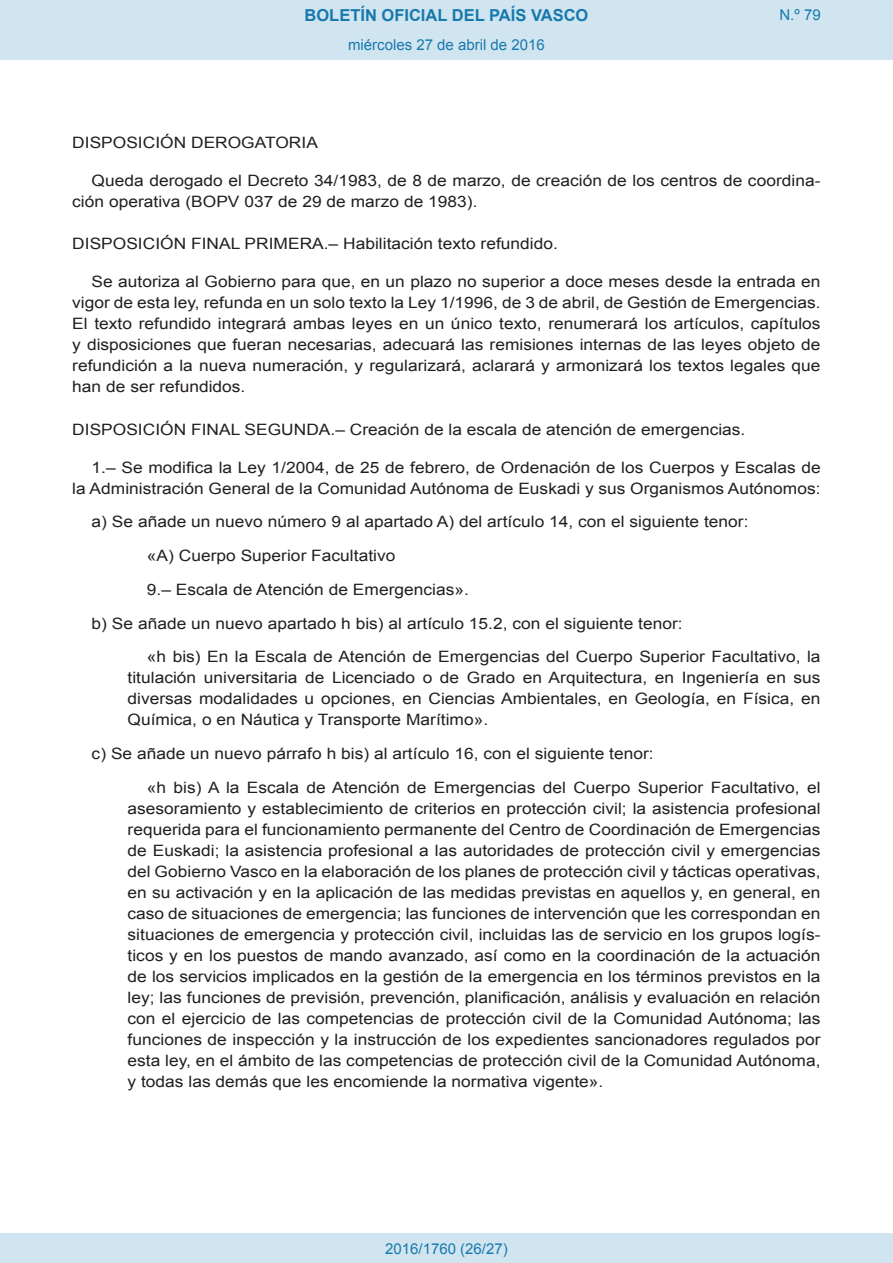
<style>
.page{position:relative;width:893px;height:1263px;background:#fff}
.page>*{position:absolute;margin:0;border:0;box-sizing:border-box;transform-origin:0 0}
.t1{font:700 16.5px "Arial";color:#1879ad}
.BOPVDetalle1{font:15.6px/21px "Arial";color:#231f20;text-align:justify;scale:1.11 1}
.BOPVDetalle{font:15.6px/21px "Arial";color:#231f20;scale:1.11 1}
.BOPVDisposicionTitul{font:15.6px "Arial";color:#231f20;scale:1.11 1}
.BOPVDisposicion{font:15.6px "Arial";color:#231f20;scale:1.11 1}
.Paginacion_Centro{font:15px "Arial";color:#1879ad}
</style>
<div class="page">
<div style="left:0;top:0;width:893px;height:60px;background:#d0e5f0"></div>
<div style="left:0;top:1233px;width:893px;height:30px;background:#d0e5f0"></div>
<p class="t1" style="left:305px;top:4px;width:285px">BOLETÍN OFICIAL DEL PAÍS VASCO</p>
<p class="Paginacion_Centro" style="left:348px;top:35px;width:198px">miércoles 27 de abril de 2016</p>
<p class="Paginacion_Centro" style="left:779px;top:5px;width:43px">N.º 79</p>
<p class="BOPVDisposicion" style="left:72px;top:132px;width:223px">DISPOSICIÓN DEROGATORIA</p>
<p class="BOPVDetalle" style="left:72px;top:170px;width:676px;text-indent:19px">Queda derogado el Decreto 34/1983, de 8 de marzo, de creación de los centros de coordina&shy;ción operativa (BOPV 037 de 29 de marzo de 1983).</p>
<p class="BOPVDisposicionTitul" style="left:72px;top:234px;width:439px">DISPOSICIÓN FINAL PRIMERA.– Habilitación texto refundido.</p>
<p class="BOPVDetalle" style="left:72px;top:272px;width:676px;text-align:justify;text-indent:19px">Se autoriza al Gobierno para que, en un plazo no superior a doce meses desde la entrada en vigor de esta ley, refunda en un solo texto la Ley 1/1996, de 3 de abril, de Gestión de Emergencias.<br>El texto refundido integrará ambas leyes en un único texto, renumerará los artículos, capítulos y disposiciones que fueran necesarias, adecuará las remisiones internas de las leyes objeto de refundición a la nueva numeración, y regularizará, aclarará y armonizará los textos legales que han de ser refundidos.</p>
<p class="BOPVDisposicionTitul" style="left:72px;top:419px;width:608px">DISPOSICIÓN FINAL SEGUNDA.– Creación de la escala de atención de emergencias.</p>
<p class="BOPVDetalle" style="left:72px;top:457px;width:676px;text-align:right">1.– Se modifica la Ley 1/2004, de 25 de febrero, de Ordenación de los Cuerpos y Escalas de<br>la Administración General de la Comunidad Autónoma de Euskadi y sus Organismos Autónomos:</p>
<p class="BOPVDetalle" style="left:92px;top:512px;width:593px">a) Se añade un nuevo número 9 al apartado A) del artículo 14, con el siguiente tenor:</p>
<p class="BOPVDetalle1" style="left:147px;top:545px;width:225px">«A) Cuerpo Superior Facultativo</p>
<p class="BOPVDetalle1" style="left:147px;top:579px;width:292px">9.– Escala de Atención de Emergencias».</p>
<p class="BOPVDetalle" style="left:92px;top:613px;width:534px">b) Se añade un nuevo apartado h bis) al artículo 15.2, con el siguiente tenor:</p>
<p class="BOPVDetalle1" style="left:128px;top:647px;width:626px;text-indent:19px">«h bis) En la Escala de Atención de Emergencias del Cuerpo Superior Facultativo, la titulación universitaria de Licenciado o de Grado en Arquitectura, en Ingeniería en sus diversas modalidades u opciones, en Ciencias Ambientales, en Geología, en Física, en Química, o en Náutica y Transporte Marítimo».</p>
<p class="BOPVDetalle" style="left:92px;top:743px;width:508px">c) Se añade un nuevo párrafo h bis) al artículo 16, con el siguiente tenor:</p>
<p class="BOPVDetalle1" style="left:128px;top:777px;width:626px;text-indent:19px">«h bis) A la Escala de Atención de Emergencias del Cuerpo Superior Facultativo, el asesoramiento y establecimiento de criterios en protección civil; la asistencia profesional requerida para el funcionamiento permanente del Centro de Coordinación de Emergencias de Euskadi; la asistencia profesional a las autoridades de protección civil y emergencias del Gobierno Vasco en la elaboración de los planes de protección civil y tácticas operativas, en su activación y en la aplicación de las medidas previstas en aquellos y, en general, en caso de situaciones de emergencia; las funciones de intervención que les correspondan en situaciones de emergencia y protección civil, incluidas las de servicio en los grupos logís&shy;ticos y en los puestos de mando avanzado, así como en la coordinación de la actuación de los servicios implicados en la gestión de la emergencia en los términos previstos en la ley; las funciones de previsión, prevención, planificación, análisis y evaluación en relación con el ejercicio de las competencias de protección civil de la Comunidad Autónoma; las funciones de inspección y la instrucción de los expedientes sancionadores regulados por esta ley, en el ámbito de las competencias de protección civil de la Comunidad Autónoma, y todas las demás que les encomiende la normativa vigente».</p>
<p class="Paginacion_Centro" style="left:385px;top:1238px;width:124px">2016/1760 (26/27)</p>
</div>
